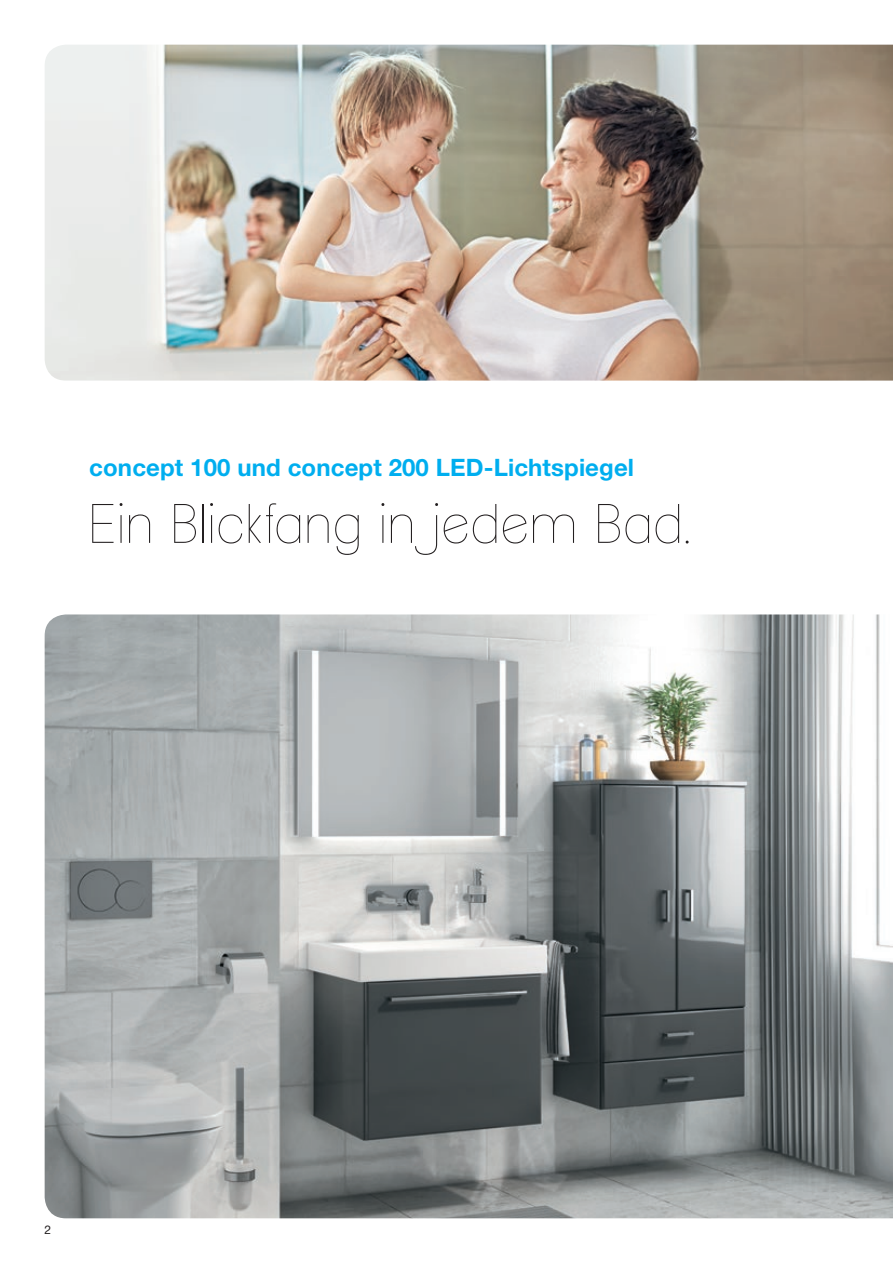
<style>
.page{position:relative;width:893px;height:1263px;background:#fff}
.page>*{position:absolute;margin:0;border:0;box-sizing:border-box;transform-origin:0 0}
.t1{font:100 54px "Clemente P Daa";letter-spacing:.03em;color:#231f20}
.t2{font:700 24px "Helvetica Neue LT";letter-spacing:.005em;color:#00aeef}
.t3{font:12px "Helvetica Neue LT";color:#231f20}
</style>
<div class="page">
<img style="left:45px;top:614px;width:848px;height:604px">
<img style="left:45px;top:45px;width:848px;height:336px">
<p class="t2" style="left:89px;top:452px;width:546px">concept 100 und concept 200 LED-Lichtspiegel</p>
<h1 class="t1" style="left:89px;top:493px;width:603px">Ein Blickfang in jedem Bad.</h1>
<p class="t3" style="left:45px;top:1222px;width:8px">2</p>
</div>
